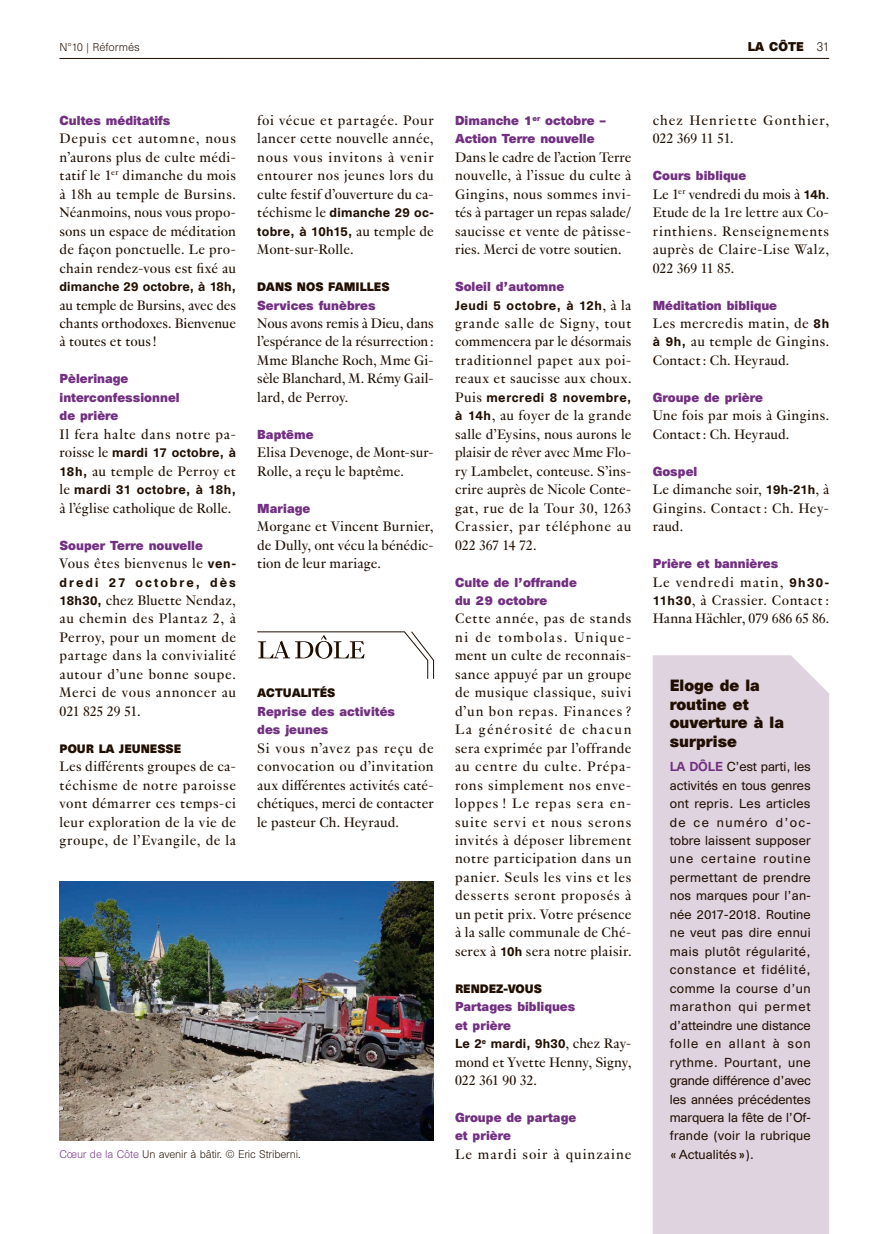
<style>
.page{position:relative;width:893px;height:1234px;background:#fff}
.page>*{position:absolute;margin:0;border:0;box-sizing:border-box;transform-origin:0 0}
.REF_Texte_indd{font:15px/18.5px "Genath";letter-spacing:.02em;color:#200e00;text-align:justify}
.REF_Texte_indd-2{font:15px/18.5px "Genath";color:#200e00}
.REF_Titre-encadre_in{font:700 15px/18.5px "Unica SB";color:#200e00}
.REF_Texte_indd-3{font:15px/18.5px "Genath";letter-spacing:.065em;color:#200e00}
.REF_Texte_indd-4{font:15px "Genath";letter-spacing:.045em;color:#200e00}
.REF_Texte_indd-5{font:15px "Genath";letter-spacing:.075em;color:#200e00}
.REF_Texte-encadre_in{font:12px/18.5px "Unica SB";color:#200e00;text-align:justify}
.REF_P2_Titre_indd{font:700 12px/18.5px "Unica SB";color:#723081}
.REF_Texte_indd-6{font:500 12px/18.5px "Unica SB";letter-spacing:.03em;color:#200e00}
.REF_Texte_indd-7{font:500 12px "Unica SB";letter-spacing:.01em;color:#200e00}
.REF_Texte_indd-8{font:500 12px "Unica SB";letter-spacing:.05em;color:#200e00}
.REF_Texte_indd-9{font:500 12px "Unica SB";letter-spacing:.17em;color:#200e00}
.t1{font:700 11.7px "Unica SB";color:#200e00}
.REF_P2_Rubriques_ind{font:700 11.25px "Unica SB";color:#200e00}
.t2{font:300 10.5px "Unica SB";color:#200e00}
.REF_legendes_copyrig{font:300 10.2px "Unica SB";letter-spacing:-.01em;color:#200e00}
.s1{font-weight:300;font-size:12px}
.s2{font-family:"Genath";font-weight:400;font-size:15px}
.s3{font-family:"Unica SB";font-weight:500;font-size:12px}
.s4{font-weight:500;color:#723081}
.s5{color:#723081}
</style>
<div class="page">
<hr style="left:60px;top:58px;width:769px;height:1px;background:#200e00">
<svg style="left:257px;top:631px;width:177px;height:48px"></svg>
<div style="left:653px;top:655px;width:176px;height:578px;background:#dfd3df"></div>
<img style="left:60px;top:881px;width:374px;height:259px">
<p class="t2" style="left:60px;top:41px;width:82px">N°10 | Réformés</p>
<p class="t1" style="left:748px;top:39px;width:83px">LA CÔTE <span class="s1">31</span></p>
<p class="REF_Texte_indd" style="left:257px;top:110px;width:178px">foi vécue et partagée. Pour lancer cette nouvelle année, nous vous invitons à venir entourer nos jeunes lors du culte festif d’ouverture du ca-</p>
<p class="REF_Texte_indd-6" style="left:257px;top:204px;width:178px"><span class="s2">téchisme le</span> dimanche 29 oc&shy;tobre, à 10h15, <span class="s2">au temple de</span></p>
<p class="REF_Texte_indd" style="left:257px;top:239px;width:98px">Mont-sur-Rolle.</p>
<p class="REF_P2_Rubriques_ind" style="left:257px;top:280px;width:134px">DANS NOS FAMILLES</p>
<p class="REF_P2_Titre_indd" style="left:257px;top:297px;width:120px">Services funèbres</p>
<p class="REF_Texte_indd" style="left:257px;top:313px;width:178px">Nous avons remis à Dieu, dans l’espérance de la résurrection :<br>Mme Blanche Roch, Mme Gi&shy;sèle Blanchard, M. Rémy Gail&shy;lard, de Perroy.</p>
<p class="REF_P2_Titre_indd" style="left:257px;top:426px;width:58px">Baptême</p>
<p class="REF_Texte_indd-2" style="left:257px;top:442px;width:178px">Elisa Devenoge, de Mont-sur-<br>Rolle, a reçu le baptême.</p>
<p class="REF_P2_Titre_indd" style="left:257px;top:500px;width:55px">Mariage</p>
<p class="REF_Texte_indd" style="left:257px;top:516px;width:178px">Morgane et Vincent Burnier, de Dully, ont vécu la bénédic&shy;tion de leur mariage.</p>
<p class="REF_Texte_indd-3" style="left:653px;top:110px;width:178px">chez Henriette Gonthier,<br>022 369 11 51.</p>
<p class="REF_P2_Titre_indd" style="left:653px;top:168px;width:95px">Cours biblique</p>
<p class="REF_Texte_indd" style="left:653px;top:184px;width:178px">Le 1<sup>er</sup> vendredi du mois à <span class="s3">14h</span>.<br>Etude de la 1re lettre aux Co&shy;rinthiens. Renseignements auprès de Claire-Lise Walz, 022 369 11 85.</p>
<p class="REF_P2_Titre_indd" style="left:653px;top:297px;width:126px">Méditation biblique</p>
<p class="REF_Texte_indd" style="left:653px;top:313px;width:178px">Les mercredis matin, de <span class="s3">8h à 9h,</span> au temple de Gingins.<br>Contact : Ch. Heyraud.</p>
<p class="REF_P2_Titre_indd" style="left:653px;top:389px;width:112px">Groupe de prière</p>
<p class="REF_Texte_indd" style="left:653px;top:405px;width:178px">Une fois par mois à Gingins.<br>Contact : Ch. Heyraud.</p>
<p class="REF_P2_Titre_indd" style="left:653px;top:463px;width:46px">Gospel</p>
<p class="REF_Texte_indd" style="left:653px;top:479px;width:178px">Le dimanche soir, <span class="s3">19h-21h</span>, à Gingins. Contact : Ch. Hey&shy;raud.</p>
<p class="REF_P2_Titre_indd" style="left:653px;top:555px;width:127px">Prière et bannières</p>
<p class="REF_Texte_indd" style="left:653px;top:571px;width:178px">Le vendredi matin, <span class="s3">9h30- 11h30</span>, à Crassier. Contact :<br>Hanna Hächler, 079 686 65 86.</p>
<p class="REF_P2_Titre_indd" style="left:60px;top:112px;width:112px">Cultes méditatifs</p>
<p class="REF_Texte_indd" style="left:60px;top:128px;width:178px">Depuis cet automne, nous n’aurons plus de culte médi&shy;tatif le 1<sup>er</sup> dimanche du mois à 18h au temple de Bursins.<br>Néanmoins, nous vous propo&shy;sons un espace de méditation de façon ponctuelle. Le pro&shy;chain rendez-vous est fixé au</p>
<p class="REF_Texte_indd-7" style="left:60px;top:279px;width:178px">dimanche 29 octobre, à 18h,</p>
<p class="REF_Texte_indd" style="left:60px;top:294px;width:178px">au temple de Bursins, avec des chants orthodoxes. Bienvenue à toutes et tous !</p>
<p class="REF_P2_Titre_indd" style="left:60px;top:371px;width:70px">Pèlerinage</p>
<p class="REF_P2_Titre_indd" style="left:60px;top:389px;width:122px">interconfessionnel</p>
<p class="REF_P2_Titre_indd" style="left:60px;top:408px;width:60px">de prière</p>
<p class="REF_Texte_indd-4" style="left:60px;top:423px;width:178px">Il fera halte dans notre pa-</p>
<p class="REF_Texte_indd-6" style="left:60px;top:444px;width:178px"><span class="s2">roisse le</span> mardi 17 octobre, à</p>
<p class="REF_Texte_indd" style="left:60px;top:460px;width:178px"><span class="s3">18h,</span> au temple de Perroy et</p>
<p class="REF_Texte_indd-6" style="left:60px;top:481px;width:178px"><span class="s2">le</span> mardi 31 octobre, à 18h,</p>
<p class="REF_Texte_indd" style="left:60px;top:497px;width:173px">à l’église catholique de Rolle.</p>
<p class="REF_P2_Titre_indd" style="left:60px;top:537px;width:145px">Souper Terre nouvelle</p>
<p class="REF_Texte_indd" style="left:60px;top:553px;width:178px">Vous êtes bienvenus le <span class="s3">ven-</span></p>
<p class="REF_Texte_indd-9" style="left:60px;top:574px;width:178px">dredi 27 octobre, dès</p>
<p class="REF_Texte_indd" style="left:60px;top:589px;width:178px"><span class="s3">18h30,</span> chez Bluette Nendaz, au chemin des Plantaz 2, à Perroy, pour un moment de partage dans la convivialité autour d’une bonne soupe.<br>Merci de vous annoncer au 021 825 29 51.</p>
<p class="REF_P2_Rubriques_ind" style="left:60px;top:741px;width:123px">POUR LA JEUNESSE</p>
<p class="REF_Texte_indd" style="left:60px;top:756px;width:178px">Les différents groupes de ca&shy;téchisme de notre paroisse vont démarrer ces temps-ci leur exploration de la vie de groupe, de l’Evangile, de la</p>
<p class="REF_P2_Titre_indd" style="left:455px;top:112px;width:153px">Dimanche 1<sup>er</sup> octobre –<br>Action Terre nouvelle</p>
<p class="REF_Texte_indd" style="left:455px;top:147px;width:178px">Dans le cadre de l’action Terre nouvelle, à l’issue du culte à Gingins, nous sommes invi&shy;tés à partager un repas salade/ saucisse et vente de pâtisse&shy;ries. Merci de votre soutien.</p>
<p class="REF_P2_Titre_indd" style="left:455px;top:278px;width:111px">Soleil d’automne</p>
<p class="REF_Texte_indd-6" style="left:455px;top:296px;width:178px">Jeudi 5 octobre, à 12h<span class="s2">, à la</span></p>
<p class="REF_Texte_indd" style="left:455px;top:313px;width:178px">grande salle de Signy, tout commencera par le désormais traditionnel papet aux poi&shy;reaux et saucisse aux choux.</p>
<p class="REF_Texte_indd-8" style="left:455px;top:390px;width:178px"><span class="s2">Puis</span> mercredi 8 novembre,</p>
<p class="REF_Texte_indd" style="left:455px;top:405px;width:178px"><span class="s3">à 14h</span>, au foyer de la grande salle d’Eysins, nous aurons le plaisir de rêver avec Mme Flo&shy;ry Lambelet, conteuse. S’ins&shy;crire auprès de Nicole Conte&shy;gat, rue de la Tour 30, 1263<br>Crassier, par téléphone au 022 367 14 72.</p>
<p class="REF_P2_Titre_indd" style="left:455px;top:574px;width:123px">Culte de l’offrande</p>
<p class="REF_P2_Titre_indd" style="left:455px;top:592px;width:94px">du 29 octobre</p>
<p class="REF_Texte_indd" style="left:455px;top:608px;width:178px">Cette année, pas de stands ni de tombolas. Unique&shy;ment un culte de reconnais&shy;sance appuyé par un groupe de musique classique, suivi d’un bon repas. Finances ?<br>La générosité de chacun sera exprimée par l’offrande au centre du culte. Prépa&shy;rons simplement nos enve&shy;loppes ! Le repas sera en&shy;suite servi et nous serons invités à déposer librement notre participation dans un panier. Seuls les vins et les desserts seront proposés à un petit prix. Votre présence à la salle communale de Ché&shy;serex à <span class="s3">10h</span> sera notre plaisir.</p>
<p class="REF_P2_Rubriques_ind" style="left:455px;top:981px;width:88px">RENDEZ-VOUS</p>
<p class="REF_P2_Titre_indd" style="left:455px;top:998px;width:122px">Partages bibliques</p>
<p class="REF_P2_Titre_indd" style="left:455px;top:1016px;width:57px">et prière</p>
<p class="REF_Texte_indd-6" style="left:455px;top:1034px;width:178px">Le 2<sup>e</sup> mardi, 9h30<span class="s2">, chez Ray-</span></p>
<p class="REF_Texte_indd-2" style="left:455px;top:1051px;width:178px">mond et Yvette Henny, Signy,<br>022 361 90 32.</p>
<p class="REF_P2_Titre_indd" style="left:455px;top:1109px;width:123px">Groupe de partage</p>
<p class="REF_P2_Titre_indd" style="left:455px;top:1127px;width:57px">et prière</p>
<p class="REF_Texte_indd-5" style="left:455px;top:1143px;width:178px">Le mardi soir à quinzaine</p>
<p class="REF_Titre-encadre_in" style="left:670px;top:677px;width:92px">Eloge de la routine et</p>
<p class="REF_Titre-encadre_in" style="left:670px;top:714px;width:116px">ouverture à la surprise</p>
<p class="REF_Texte-encadre_in" style="left:670px;top:757px;width:143px"><span class="s4">LA DÔLE</span> C’est parti, les activités en tous genres ont repris. Les articles de ce numéro d’oc&shy;tobre laissent supposer une certaine routine permettant de prendre nos marques pour l’an&shy;née 2017-2018. Routine ne veut pas dire ennui mais plutôt régularité, constance et fidélité, comme la course d’un marathon qui permet d’atteindre une distance folle en allant à son rythme. Pourtant, une grande différence d’avec les années précédentes marquera la fête de l’Of&shy;frande (voir la rubrique</p>
<p class="REF_P2_Rubriques_ind" style="left:257px;top:686px;width:80px">ACTUALITÉS</p>
<p class="REF_P2_Titre_indd" style="left:257px;top:703px;width:139px">Reprise des activités</p>
<p class="REF_P2_Titre_indd" style="left:257px;top:721px;width:73px">des jeunes</p>
<p class="REF_Texte_indd" style="left:257px;top:737px;width:178px">Si vous n’avez pas reçu de convocation ou d’invitation aux différentes activités caté&shy;chétiques, merci de contacter le pasteur Ch. Heyraud.</p>
<p class="REF_legendes_copyrig" style="left:60px;top:1147px;width:243px"><span class="s5">Cœur de la Côte</span> Un avenir à bâtir. © Eric Striberni.</p>
<p class="REF_Texte-encadre_in" style="left:670px;top:1145px;width:86px">«Actualités»).</p>
</div>
